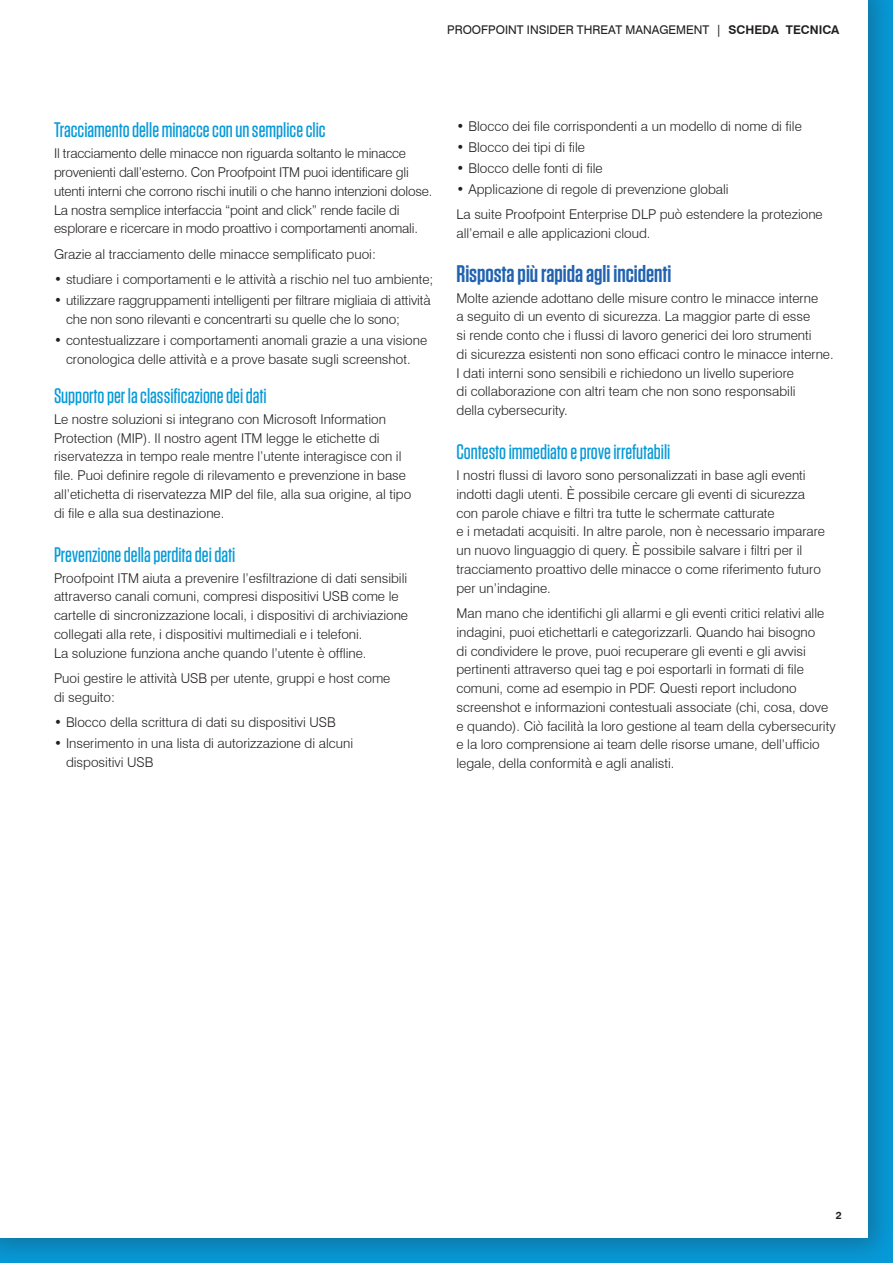
<style>
.page{position:relative;width:893px;height:1263px;background:#fff}
.page>*{position:absolute;margin:0;border:0;box-sizing:border-box;transform-origin:0 0}
.t1{font:600 24px "Tungsten";color:#2163b0}
.t2{font:500 21px "Tungsten";color:#069ad9}
.t3{font:300 13.5px/18.8px "Swiss 721 BT";color:#231f20}
.t4{font:12px "Swiss 721 BT";color:#231f20}
.t5{font:700 10.5px "Swiss 721 BT";color:#231f20}
.s1{font-weight:700}
</style>
<div class="page">
<div style="left:0;top:0;width:893px;height:1263px;background:#231f20;opacity:.3"></div>
<div style="left:0;top:0;width:868px;height:1237px;background:#fff"></div>
<p class="t4" style="left:447px;top:22px;width:394px">PROOFPOINT INSIDER THREAT MANAGEMENT | <span class="s1">SCHEDA TECNICA</span></p>
<h2 class="t2" style="left:54px;top:119px;width:273px">Tracciamento delle minacce con un semplice clic</h2>
<p class="t3" style="left:54px;top:144px;width:380px">Il tracciamento delle minacce non riguarda soltanto le minacce provenienti dall’esterno. Con Proofpoint ITM puoi identificare gli utenti interni che corrono rischi inutili o che hanno intenzioni dolose.<br>La nostra semplice interfaccia “point and click” rende facile di esplorare e ricercare in modo proattivo i comportamenti anomali.</p>
<p class="t3" style="left:54px;top:244px;width:323px">Grazie al tracciamento delle minacce semplificato puoi:</p>
<p class="t3" style="left:54px;top:270px;width:381px">• studiare i comportamenti e le attività a rischio nel tuo ambiente;</p>
<p class="t3" style="left:66px;top:291px;width:366px;text-indent:-12px">• utilizzare raggruppamenti intelligenti per filtrare migliaia di attività che non sono rilevanti e concentrarti su quelle che lo sono;</p>
<p class="t3" style="left:54px;top:331px;width:375px;text-align:center">• contestualizzare i comportamenti anomali grazie a una visione cronologica delle attività e a prove basate sugli screenshot.</p>
<h2 class="t2" style="left:54px;top:385px;width:214px">Supporto per la classificazione dei dati</h2>
<p class="t3" style="left:54px;top:410px;width:359px">Le nostre soluzioni si integrano con Microsoft Information Protection (MIP). Il nostro agent ITM legge le etichette di riservatezza in tempo reale mentre l’utente interagisce con il file. Puoi definire regole di rilevamento e prevenzione in base all’etichetta di riservatezza MIP del file, alla sua origine, al tipo di file e alla sua destinazione.</p>
<h2 class="t2" style="left:54px;top:543px;width:183px">Prevenzione della perdita dei dati</h2>
<p class="t3" style="left:54px;top:568px;width:356px">Proofpoint ITM aiuta a prevenire l’esfiltrazione di dati sensibili attraverso canali comuni, compresi dispositivi USB come le cartelle di sincronizzazione locali, i dispositivi di archiviazione collegati alla rete, i dispositivi multimediali e i telefoni.<br>La soluzione funziona anche quando l’utente è offline.</p>
<p class="t3" style="left:54px;top:669px;width:338px">Puoi gestire le attività USB per utente, gruppi e host come di seguito:</p>
<p class="t3" style="left:54px;top:713px;width:283px">• Blocco della scrittura di dati su dispositivi USB</p>
<p class="t3" style="left:66px;top:734px;width:289px;text-indent:-12px">• Inserimento in una lista di autorizzazione di alcuni dispositivi USB</p>
<p class="t3" style="left:456px;top:117px;width:347px">• Blocco dei file corrispondenti a un modello di nome di file</p>
<p class="t3" style="left:456px;top:137px;width:130px">• Blocco dei tipi di file</p>
<p class="t3" style="left:456px;top:158px;width:148px">• Blocco delle fonti di file</p>
<p class="t3" style="left:456px;top:176px;width:368px;line-height:25.5px">• Applicazione di regole di prevenzione globali<br>La suite Proofpoint Enterprise DLP può estendere la protezione</p>
<p class="t3" style="left:456px;top:224px;width:196px">all’email e alle applicazioni cloud.</p>
<h1 class="t1" style="left:456px;top:261px;width:217px">Risposta più rapida agli incidenti</h1>
<p class="t3" style="left:456px;top:288px;width:379px">Molte aziende adottano delle misure contro le minacce interne<br>a seguito di un evento di sicurezza. La maggior parte di esse<br>si rende conto che i flussi di lavoro generici dei loro strumenti<br>di sicurezza esistenti non sono efficaci contro le minacce interne.<br>I dati interni sono sensibili e richiedono un livello superiore<br>di collaborazione con altri team che non sono responsabili<br>della cybersecurity.</p>
<h2 class="t2" style="left:456px;top:441px;width:215px">Contesto immediato e prove irrefutabili</h2>
<p class="t3" style="left:456px;top:466px;width:370px">I nostri flussi di lavoro sono personalizzati in base agli eventi indotti dagli utenti. È possibile cercare gli eventi di sicurezza con parole chiave e filtri tra tutte le schermate catturate<br>e i metadati acquisiti. In altre parole, non è necessario imparare un nuovo linguaggio di query. È possibile salvare i filtri per il tracciamento proattivo delle minacce o come riferimento futuro per un’indagine.</p>
<p class="t3" style="left:456px;top:604px;width:381px">Man mano che identifichi gli allarmi e gli eventi critici relativi alle indagini, puoi etichettarli e categorizzarli. Quando hai bisogno<br>di condividere le prove, puoi recuperare gli eventi e gli avvisi pertinenti attraverso quei tag e poi esportarli in formati di file comuni, come ad esempio in PDF. Questi report includono screenshot e informazioni contestuali associate (chi, cosa, dove e quando). Ciò facilità la loro gestione al team della cybersecurity e la loro comprensione ai team delle risorse umane, dell’ufficio legale, della conformità e agli analisti.</p>
<p class="t5" style="left:836px;top:1208px;width:7px">2</p>
</div>
